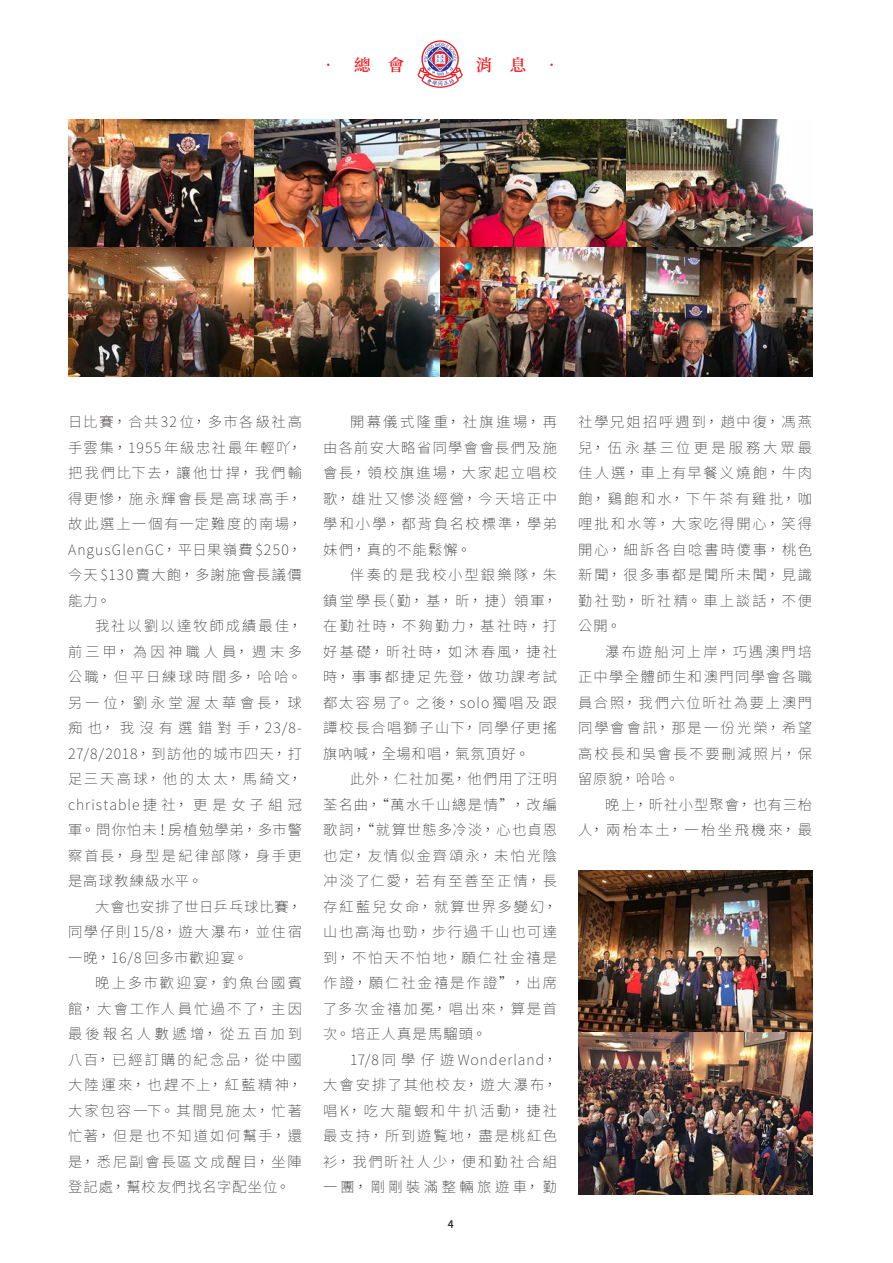
<style>
.page{position:relative;width:893px;height:1263px;background:#fff}
.page>*{position:absolute;margin:0;border:0;box-sizing:border-box;transform-origin:0 0}
.t1{font:600 16.5px "Source Han Serif TC";color:#ee1d23}
.內文__首2次0{font:200 14.25px/25.5px "Source Han Sans TW";letter-spacing:.125em;color:#231f20;text-align:justify}
.內文__首2次0-2{font:200 14.25px/25.5px "Source Han Sans TW";letter-spacing:.105em;color:#231f20;text-align:right}
.t2{font:500 10.5px "Source Han Sans TW";color:#231f20}
</style>
<div class="page">
<svg style="left:418px;top:40px;width:45px;height:48px"></svg>
<img style="left:68px;top:119px;width:744px;height:258px">
<img style="left:578px;top:870px;width:234px;height:324px">
<p class="t1" style="left:320px;top:55px;width:86px">• 總 會</p>
<p class="t1" style="left:476px;top:55px;width:86px">消 息 •</p>
<p class="內文__首2次0" style="left:68px;top:410px;width:235px">日比賽，合共32位，多市各級社高手雲集，1955年級忠社最年輕吖，把我們比下去，讓他廿捍，我們輸得更慘，施永輝會長是高球高手，故此選上一個有一定難度的南場，AngusGlenGC，平日果嶺費$250，今天$130賣大飽，多謝施會長議價能力。</p>
<p class="內文__首2次0" style="left:68px;top:614px;width:235px;text-indent:27px">我社以劉以達牧師成績最佳，前三甲，為因神職人員，週末多公職，但平日練球時間多，哈哈。另一位，劉永堂渥太華會長，球痴也，我沒有選錯對手，23/8- 27/8/2018，到訪他的城市四天，打足三天高球，他的太太，馬綺文，christable 捷社，更是女子組冠軍。問你怕未！房植勉學弟，多市警察首長，身型是紀律部隊，身手更是高球教練級水平。</p>
<p class="內文__首2次0" style="left:68px;top:894px;width:235px;text-indent:27px">大會也安排了世日乒乓球比賽，同學仔則15/8，遊大瀑布，並住宿一晚，16/8 回多市歡迎宴。</p>
<p class="內文__首2次0" style="left:68px;top:971px;width:235px;text-indent:27px">晚上多市歡迎宴，釣魚台國賓館，大會工作人員忙過不了，主因最後報名人數遞增，從五百加到八百，已經訂購的紀念品，從中國大陸運來，也趕不上，紅藍精神，大家包容一下。其間見施太，忙著忙著，但是也不知道如何幫手，還是，悉尼副會長區文成醒目，坐陣登記處，幫校友們找名字配坐位。</p>
<p class="內文__首2次0" style="left:323px;top:410px;width:235px;text-indent:27px">開幕儀式隆重，社旗進場，再由各前安大略省同學會會長們及施會長，領校旗進場，大家起立唱校歌，雄壯又慘淡經營，今天培正中學和小學，都背負名校標準，學弟妹們，真的不能鬆懈。</p>
<p class="內文__首2次0" style="left:323px;top:563px;width:235px;text-indent:27px">伴奏的是我校小型銀樂隊，朱鎮堂學長（勤，基，昕，捷）領軍，在勤社時，不夠勤力，基社時，打好基礎，昕社時，如沐春風，捷社時，事事都捷足先登，做功課考試都太容易了。之後，solo獨唱及跟譚校長合唱獅子山下，同學仔更搖旗吶喊，全場和唱，氣氛頂好。</p>
<p class="內文__首2次0" style="left:323px;top:766px;width:235px;text-indent:27px">此外，仁社加冕，他們用了汪明荃名曲，“萬水千山總是情”，改編歌詞，“就算世態多冷淡，心也貞恩也定，友情似金齊頌永，未怕光陰冲淡了仁愛，若有至善至正情，長存紅藍兒女命，就算世界多變幻，山也高海也勁，步行過千山也可達到，不怕天不怕地，願仁社金禧是作證，願仁社金禧是作證”，出席了多次金禧加冕，唱出來，算是首次。培正人真是馬騮頭。</p>
<p class="內文__首2次0" style="left:323px;top:1047px;width:235px;text-indent:27px">17/8 同學仔遊 Wonderland，大會安排了其他校友，遊大瀑布，唱K，吃大龍蝦和牛扒活動，捷社最支持，所到遊覧地，盡是桃紅色衫，我們昕社人少，便和勤社合組一團，剛剛裝滿整輛旅遊車，勤</p>
<p class="t2" style="left:448px;top:1218px;width:7px">4</p>
<p class="內文__首2次0" style="left:578px;top:409px;width:235px">社學兄姐招呼週到，趙中復，馮燕兒，伍永基三位更是服務大眾最佳人選，車上有早餐义燒飽，牛肉飽，鷄飽和水，下午茶有雞批，咖哩批和水等，大家吃得開心，笑得開心，細訴各自唸書時儍事，桃色新聞，很多事都是聞所未聞，見識勤社勁，昕社精。車上談話，不便公開。</p>
<p class="內文__首2次0" style="left:578px;top:639px;width:235px;text-indent:27px">瀑布遊船河上岸，巧遇澳門培正中學全體師生和澳門同學會各職員合照，我們六位昕社為要上澳門同學會會訊，那是一份光榮，希望高校長和吳會長不要刪減照片，保留原貌，哈哈。</p>
<p class="內文__首2次0-2" style="left:578px;top:792px;width:235px">晚上，昕社小型聚會，也有三枱<br>人，兩枱本土，一枱坐飛機來，最</p>
</div>
